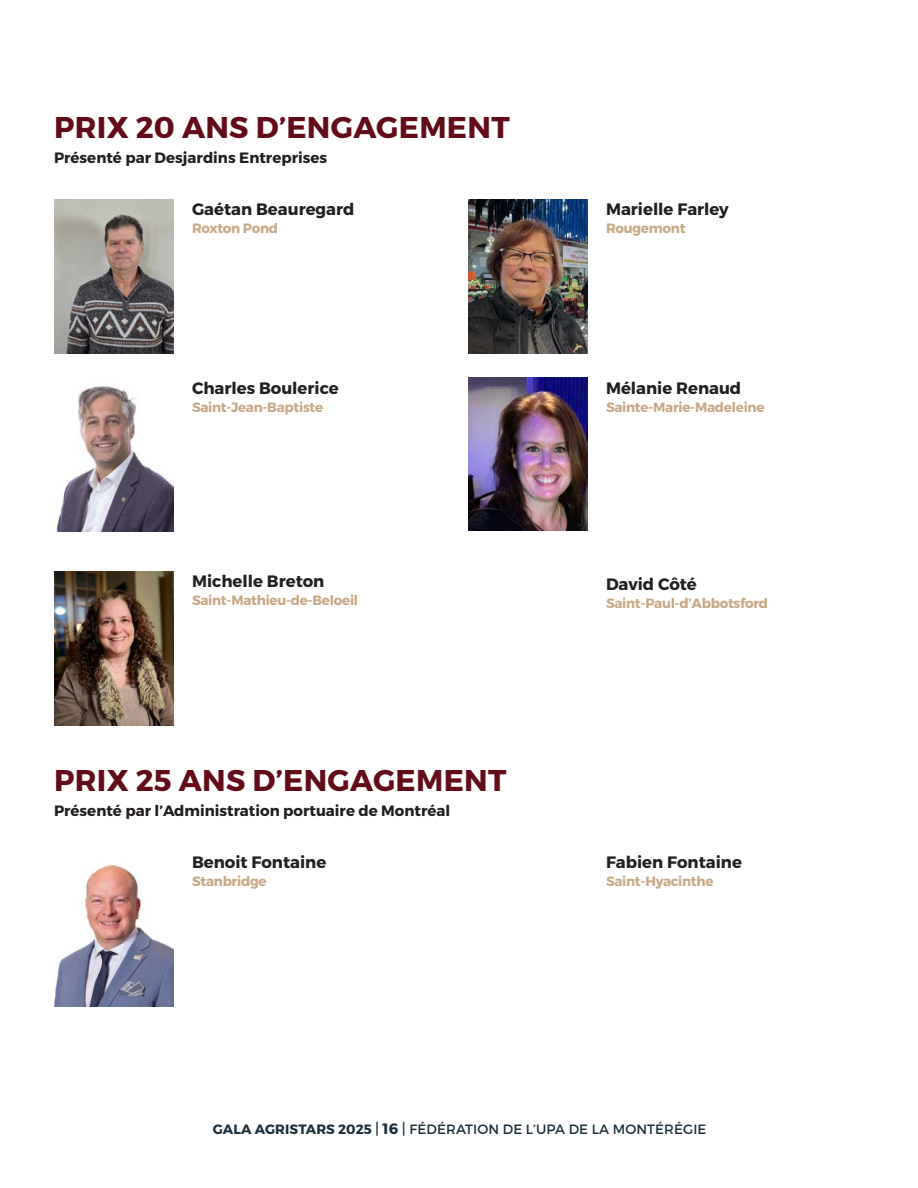
<style>
.page{position:relative;width:918px;height:1188px;background:#fff}
.page>*{position:absolute;margin:0;border:0;box-sizing:border-box;transform-origin:0 0}
.t1{font:700 30px "Montserrat";letter-spacing:.01em;color:#620c1a}
.t2{font:700 16.5px "Montserrat";color:#231f20}
.t3{font:700 15px "Montserrat";color:#231f20}
.t4{font:700 13.5px "Montserrat";letter-spacing:-.02em;color:#c8a985}
.t5{font:13.5px "Montserrat";letter-spacing:.01em;color:#1a2f3b}
.s1{font-weight:700}
.s2{font-size:15px}
.s3{font-weight:700;font-size:15px}
</style>
<div class="page">
<img style="left:54px;top:199px;width:120px;height:154px">
<img style="left:56px;top:386px;width:118px;height:146px">
<img style="left:54px;top:572px;width:120px;height:154px">
<img style="left:54px;top:864px;width:120px;height:142px">
<img style="left:468px;top:378px;width:120px;height:152px">
<img style="left:468px;top:199px;width:120px;height:154px">
<p class="t1" style="left:54px;top:109px;width:457px">PRIX 20 ANS D’ENGAGEMENT</p>
<p class="t3" style="left:54px;top:148px;width:275px">Présenté par Desjardins Entreprises</p>
<p class="t2" style="left:192px;top:199px;width:164px">Gaétan Beauregard</p>
<p class="t4" style="left:192px;top:220px;width:88px">Roxton Pond</p>
<p class="t2" style="left:192px;top:378px;width:148px">Charles Boulerice</p>
<p class="t4" style="left:192px;top:398px;width:133px">Saint-Jean-Baptiste</p>
<p class="t2" style="left:192px;top:571px;width:134px">Michelle Breton</p>
<p class="t4" style="left:192px;top:592px;width:168px">Saint-Mathieu-de-Beloeil</p>
<p class="t1" style="left:54px;top:762px;width:454px">PRIX 25 ANS D’ENGAGEMENT</p>
<p class="t3" style="left:54px;top:801px;width:398px">Présenté par l’Administration portuaire de Montréal</p>
<p class="t2" style="left:192px;top:852px;width:136px">Benoit Fontaine</p>
<p class="t4" style="left:192px;top:873px;width:76px">Stanbridge</p>
<p class="t2" style="left:606px;top:199px;width:124px">Marielle Farley</p>
<p class="t4" style="left:606px;top:220px;width:81px">Rougemont</p>
<p class="t2" style="left:606px;top:378px;width:137px">Mélanie Renaud</p>
<p class="t4" style="left:606px;top:398px;width:160px">Sainte-Marie-Madeleine</p>
<p class="t2" style="left:606px;top:574px;width:92px">David Côté</p>
<p class="t4" style="left:606px;top:595px;width:164px">Saint-Paul-d’Abbotsford</p>
<p class="t2" style="left:606px;top:852px;width:137px">Fabien Fontaine</p>
<p class="t4" style="left:606px;top:873px;width:109px">Saint-Hyacinthe</p>
<p class="t5" style="left:213px;top:1121px;width:495px"><span class="s1">GALA AGRISTARS 2025</span> <span class="s2">|</span> <span class="s3">16</span> <span class="s2">|</span> FÉDÉRATION DE L’UPA DE LA MONTÉRÉGIE</p>
</div>
